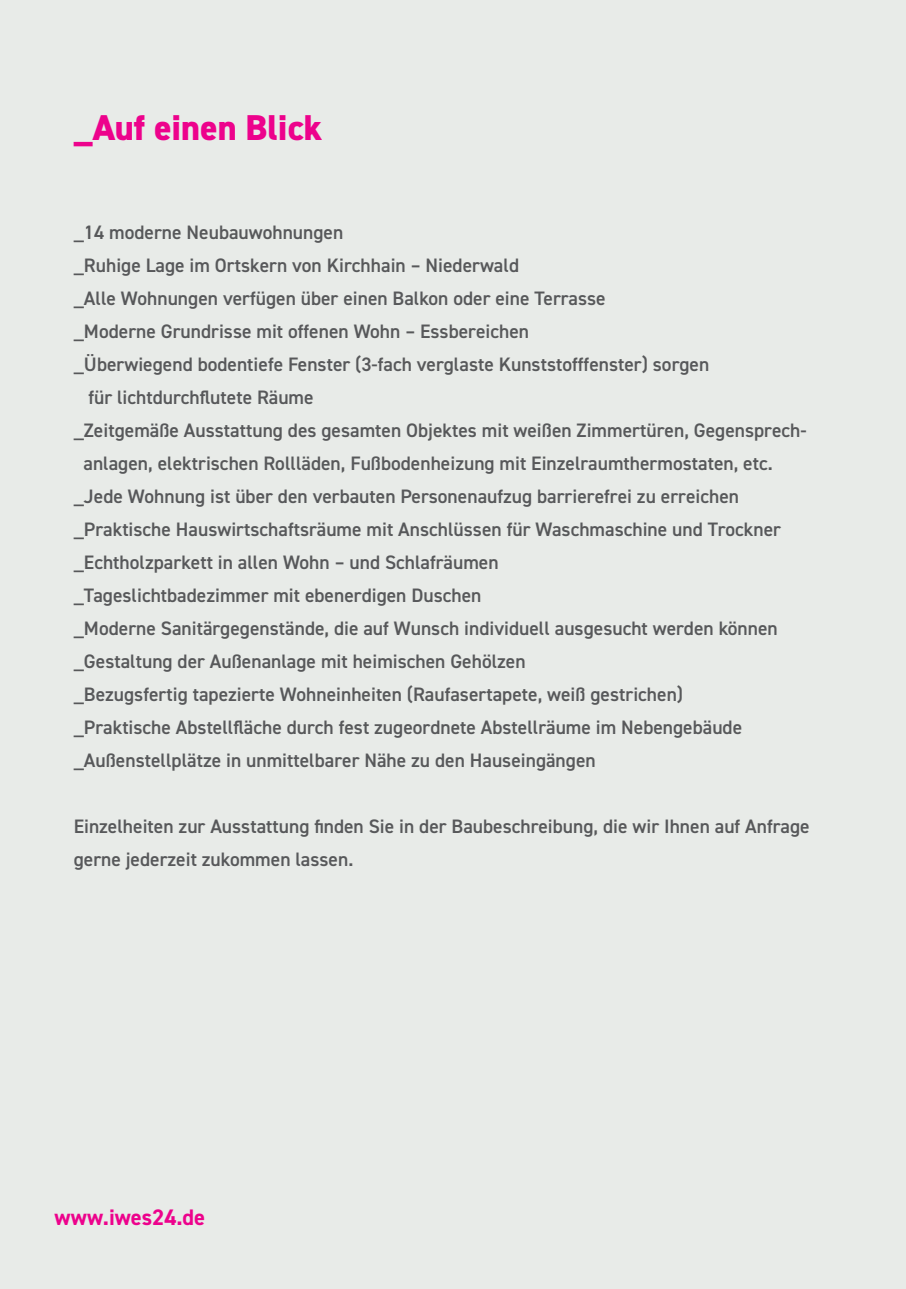
<style>
.page{position:relative;width:906px;height:1289px;background:#fff}
.page>*{position:absolute;margin:0;border:0;box-sizing:border-box;transform-origin:0 0}
.t1{font:800 36px "DIN2014";color:#ed028c}
.t2{font:700 22.5px "DIN2014";color:#ed028c}
.t3{font:600 19.5px/33px "DIN2014";color:#57585a}
</style>
<div class="page">
<div style="left:0;top:0;width:906px;height:1288px;background:#e8ebe8"></div>
<p class="t1" style="left:74px;top:103px;width:250px">_Auf einen Blick</p>
<p class="t3" style="left:74px;top:215px;width:271px">_14 moderne Neubauwohnungen</p>
<p class="t3" style="left:74px;top:248px;width:447px">_Ruhige Lage im Ortskern von Kirchhain – Niederwald</p>
<p class="t3" style="left:74px;top:281px;width:533px">_Alle Wohnungen verfügen über einen Balkon oder eine Terrasse</p>
<p class="t3" style="left:74px;top:314px;width:457px">_Moderne Grundrisse mit offenen Wohn – Essbereichen</p>
<p class="t3" style="left:74px;top:347px;width:637px">_Überwiegend bodentiefe Fenster (3-fach verglaste Kunststofffenster) sorgen</p>
<p class="t3" style="left:88px;top:380px;width:227px">für lichtdurchflutete Räume</p>
<p class="t3" style="left:83px;top:413px;width:724px;text-indent:-10px">_Zeitgemäße Ausstattung des gesamten Objektes mit weißen Zimmertüren, Gegensprech&shy;anlagen, elektrischen Rollläden, Fußbodenheizung mit Einzelraumthermostaten, etc.</p>
<p class="t3" style="left:74px;top:479px;width:667px">_Jede Wohnung ist über den verbauten Personenaufzug barrierefrei zu erreichen</p>
<p class="t3" style="left:74px;top:512px;width:709px">_Praktische Hauswirtschaftsräume mit Anschlüssen für Waschmaschine und Trockner</p>
<p class="t3" style="left:74px;top:545px;width:426px">_Echtholzparkett in allen Wohn – und Schlafräumen</p>
<p class="t3" style="left:74px;top:578px;width:409px">_Tageslichtbadezimmer mit ebenerdigen Duschen</p>
<p class="t3" style="left:74px;top:611px;width:705px">_Moderne Sanitärgegenstände, die auf Wunsch individuell ausgesucht werden können</p>
<p class="t3" style="left:74px;top:644px;width:453px">_Gestaltung der Außenanlage mit heimischen Gehölzen</p>
<p class="t3" style="left:74px;top:677px;width:611px">_Bezugsfertig tapezierte Wohneinheiten (Raufasertapete, weiß gestrichen)</p>
<p class="t3" style="left:74px;top:710px;width:670px">_Praktische Abstellfläche durch fest zugeordnete Abstellräume im Nebengebäude</p>
<p class="t3" style="left:74px;top:743px;width:523px">_Außenstellplätze in unmittelbarer Nähe zu den Hauseingängen</p>
<p class="t3" style="left:74px;top:809px;width:737px">Einzelheiten zur Ausstattung finden Sie in der Baubeschreibung, die wir Ihnen auf Anfrage gerne jederzeit zukommen lassen.</p>
<p class="t2" style="left:55px;top:1201px;width:152px">www.iwes24.de</p>
</div>
